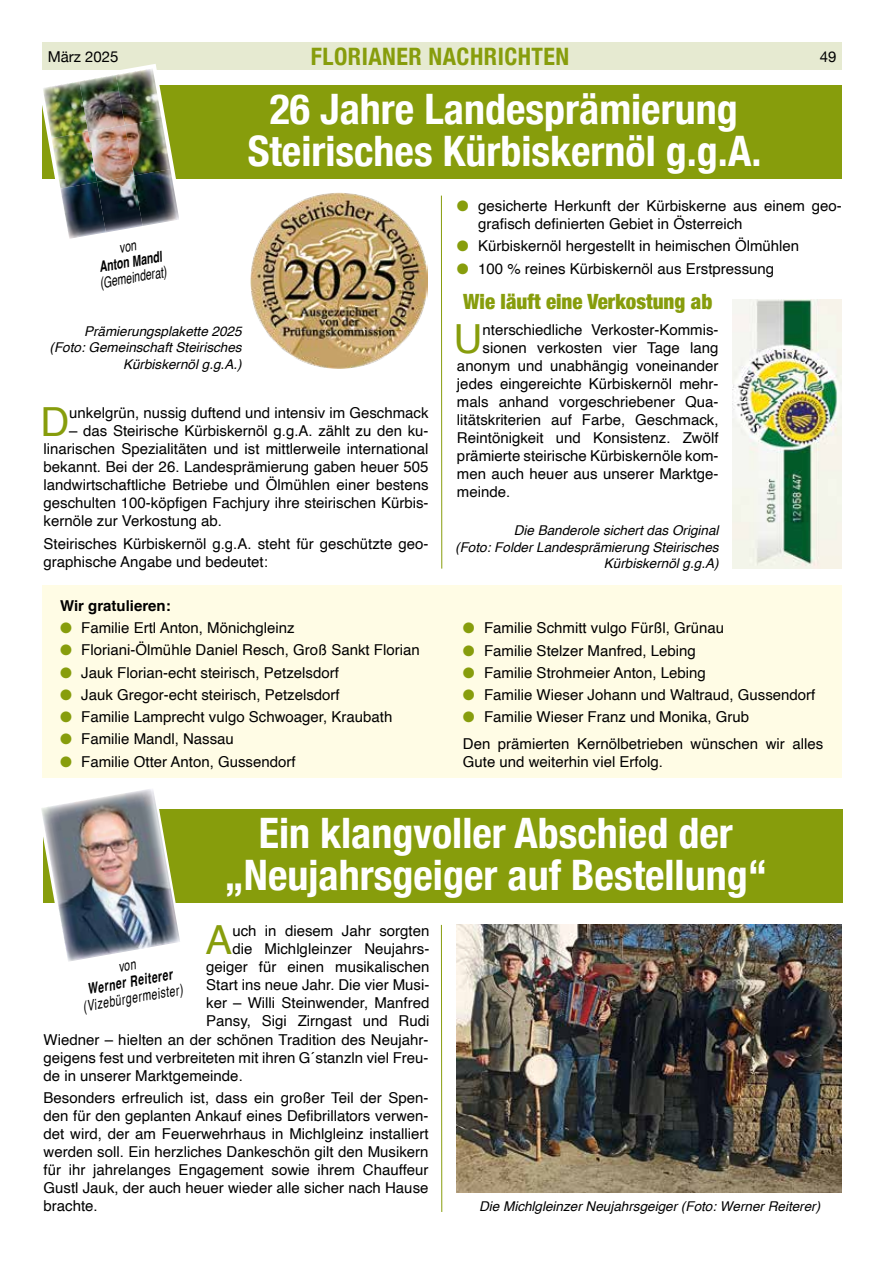
<style>
.page{position:relative;width:893px;height:1263px;background:#fff}
.page>*{position:absolute;margin:0;border:0;box-sizing:border-box;transform-origin:0 0}
.t1{font:700 condensed 42px/42px "Helvetica Neue";color:#fff;text-align:center}
.t2{font:40.05px "Helvetica";color:#879d0c}
.t3{font:700 condensed 24px "Helvetica Neue";letter-spacing:.02em;color:#879d0c}
.t4{font:900 condensed 21px "Helvetica Neue";color:#879d0c}
.t5{font:15px/18px "Helvetica";color:#000}
.t6{font:italic 15px "Helvetica";color:#000;scale:.7 1}
.t7{font:italic 700 15px "Helvetica";color:#000;scale:.7 1}
.t8{font:700 15px "Helvetica";color:#000}
.t9{font:15px "Helvetica Neue";color:#000}
.t10{font:italic 13.5px/16.5px "Helvetica";color:#000;text-align:right}
.s1{color:#879d0c}
</style>
<div class="page">
<div style="left:43px;top:43px;width:799px;height:27px;background:#e6ead1"></div>
<div style="left:43px;top:586px;width:799px;height:192px;background:#fffce5"></div>
<div style="left:42px;top:85px;width:800px;height:94px;background:#879d0c"></div>
<hr style="left:441px;top:196px;width:1px;height:373px;background:#879d0c">
<img style="left:250px;top:192px;width:177px;height:176px">
<img style="left:733px;top:300px;width:108px;height:269px">
<div style="left:43px;top:809px;width:799px;height:94px;background:#879d0c"></div>
<img style="left:457px;top:925px;width:385px;height:267px">
<hr style="left:441px;top:925px;width:1px;height:287px;background:#879d0c">
<img style="left:42px;top:64px;width:137px;height:175px">
<img style="left:41px;top:789px;width:139px;height:173px">
<p class="t9" style="left:48px;top:45px;width:72px">März 2025</p>
<h3 class="t3" style="left:311px;top:36px;width:260px">FLORIANER NACHRICHTEN</h3>
<p class="t9" style="left:820px;top:45px;width:18px">49</p>
<h1 class="t1" style="left:248px;top:85px;width:515px">26 Jahre Landesprämierung<br>Steirisches Kürbiskernöl g.g.A.</h1>
<p class="t7" style="left:98px;top:258px;width:92px;rotate:-10deg">Anton Mandl</p>
<p class="t6" style="left:98px;top:271px;width:98px;rotate:-10deg">(Gemeinderat)</p>
<p class="t10" style="left:50px;top:323px;width:194px">Prämierungsplakette 2025 (Foto: Gemeinschaft Steirisches<br>Kürbiskernöl g.g.A.)</p>
<h2 class="t2" style="left:40px;top:391px;width:30px">D</h2>
<p class="t5" style="left:69px;top:405px;width:361px">unkelgrün, nussig duftend und intensiv im Geschmack</p>
<p class="t5" style="left:44px;top:423px;width:386px;text-align:justify;text-indent:26px">– das Steirische Kürbiskernöl g.g.A. zählt zu den ku&shy;linarischen Spezialitäten und ist mittlerweile international bekannt. Bei der 26. Landesprämierung gaben heuer 505 landwirtschaftliche Betriebe und Ölmühlen einer bestens geschulten 100-köpfigen Fachjury ihre steirischen Kürbis&shy;kernöle zur Verkostung ab.</p>
<p class="t5" style="left:44px;top:535px;width:386px">Steirisches Kürbiskernöl g.g.A. steht für geschützte geo&shy;graphische Angabe und bedeutet:</p>
<p class="t8" style="left:60px;top:596px;width:112px">Wir gratulieren:</p>
<p class="t5" style="left:60px;top:619px;width:236px"><span class="s1">●</span> Familie Ertl Anton, Mönichgleinz</p>
<p class="t5" style="left:60px;top:641px;width:361px"><span class="s1">●</span> Floriani-Ölmühle Daniel Resch, Groß Sankt Florian</p>
<p class="t5" style="left:60px;top:664px;width:280px"><span class="s1">●</span> Jauk Florian-echt steirisch, Petzelsdorf</p>
<p class="t5" style="left:60px;top:686px;width:281px"><span class="s1">●</span> Jauk Gregor-echt steirisch, Petzelsdorf</p>
<p class="t5" style="left:60px;top:708px;width:334px"><span class="s1">●</span> Familie Lamprecht vulgo Schwoager, Kraubath</p>
<p class="t5" style="left:60px;top:730px;width:175px"><span class="s1">●</span> Familie Mandl, Nassau</p>
<p class="t5" style="left:60px;top:753px;width:237px"><span class="s1">●</span> Familie Otter Anton, Gussendorf</p>
<p class="t5" style="left:478px;top:197px;width:365px;text-indent:-21px"><span class="s1">●</span> gesicherte Herkunft der Kürbiskerne aus einem geo&shy;grafisch definierten Gebiet in Österreich</p>
<p class="t5" style="left:457px;top:238px;width:344px"><span class="s1">●</span> Kürbiskernöl hergestellt in heimischen Ölmühlen</p>
<p class="t5" style="left:457px;top:260px;width:319px"><span class="s1">●</span> 100 % reines Kürbiskernöl aus Erstpressung</p>
<h3 class="t4" style="left:463px;top:284px;width:251px">Wie läuft eine Verkostung ab</h3>
<h2 class="t2" style="left:454px;top:308px;width:30px">U</h2>
<p class="t5" style="left:483px;top:321px;width:238px">nterschiedliche Verkoster-Kommis-</p>
<p class="t5" style="left:483px;top:339px;width:237px">sionen verkosten vier Tage lang</p>
<p class="t5" style="left:457px;top:357px;width:263px">anonym und unabhängig voneinander</p>
<p class="t5" style="left:457px;top:375px;width:263px">jedes eingereichte Kürbiskernöl mehr-</p>
<p class="t5" style="left:457px;top:393px;width:263px">mals anhand vorgeschriebener Qua-</p>
<p class="t5" style="left:457px;top:411px;width:263px">litätskriterien auf Farbe, Geschmack,</p>
<p class="t5" style="left:457px;top:429px;width:263px">Reintönigkeit und Konsistenz. Zwölf</p>
<p class="t5" style="left:457px;top:447px;width:263px">prämierte steirische Kürbiskernöle kom-</p>
<p class="t5" style="left:457px;top:465px;width:263px">men auch heuer aus unserer Marktge-</p>
<p class="t5" style="left:457px;top:483px;width:55px">meinde.</p>
<p class="t10" style="left:455px;top:523px;width:265px">Die Banderole sichert das Original<br>(Foto: Folder Landesprämierung Steirisches<br>Kürbiskernöl g.g.A)</p>
<p class="t5" style="left:463px;top:619px;width:263px"><span class="s1">●</span> Familie Schmitt vulgo Fürßl, Grünau</p>
<p class="t5" style="left:463px;top:642px;width:234px"><span class="s1">●</span> Familie Stelzer Manfred, Lebing</p>
<p class="t5" style="left:463px;top:664px;width:245px"><span class="s1">●</span> Familie Strohmeier Anton, Lebing</p>
<p class="t5" style="left:463px;top:686px;width:354px"><span class="s1">●</span> Familie Wieser Johann und Waltraud, Gussendorf</p>
<p class="t5" style="left:463px;top:704px;width:362px;line-height:26.5px"><span class="s1">●</span> Familie Wieser Franz und Monika, Grub<br>Den prämierten Kernölbetrieben wünschen wir alles</p>
<p class="t5" style="left:463px;top:753px;width:202px">Gute und weiterhin viel Erfolg.</p>
<h1 class="t1" style="left:225px;top:809px;width:544px">Ein klangvoller Abschied der „Neujahrsgeiger auf Bestellung“</h1>
<h2 class="t2" style="left:206px;top:909px;width:28px">A</h2>
<p class="t5" style="left:232px;top:922px;width:199px">uch in diesem Jahr sorgten</p>
<p class="t5" style="left:232px;top:940px;width:199px">die Michlgleinzer Neujahrs-</p>
<p class="t5" style="left:206px;top:958px;width:225px">geiger für einen musikalischen</p>
<p class="t5" style="left:206px;top:976px;width:225px">Start ins neue Jahr. Die vier Musi-</p>
<p class="t5" style="left:206px;top:994px;width:225px">ker – Willi Steinwender, Manfred</p>
<p class="t5" style="left:206px;top:1012px;width:225px">Pansy, Sigi Zirngast und Rudi</p>
<p class="t5" style="left:44px;top:1031px;width:386px">Wiedner – hielten an der schönen Tradition des Neujahr-</p>
<p class="t5" style="left:44px;top:1049px;width:386px">geigens fest und verbreiteten mit ihren G´stanzln viel Freu-</p>
<p class="t5" style="left:44px;top:1067px;width:201px">de in unserer Marktgemeinde.</p>
<p class="t5" style="left:44px;top:1089px;width:386px;text-align:justify">Besonders erfreulich ist, dass ein großer Teil der Spen&shy;den für den geplanten Ankauf eines Defibrillators verwen&shy;det wird, der am Feuerwehrhaus in Michlgleinz installiert werden soll. Ein herzliches Dankeschön gilt den Musikern für ihr jahrelanges Engagement sowie ihrem Chauffeur Gustl Jauk, der auch heuer wieder alle sicher nach Hause brachte.</p>
<p class="t7" style="left:86px;top:980px;width:124px;rotate:-10deg">Werner Reiterer</p>
<p class="t6" style="left:81px;top:995px;width:146px;rotate:-10deg">(Vizebürgermeister)</p>
<p class="t10" style="left:479px;top:1199px;width:343px">Die Michlgleinzer Neujahrsgeiger (Foto: Werner Reiterer)</p>
</div>
